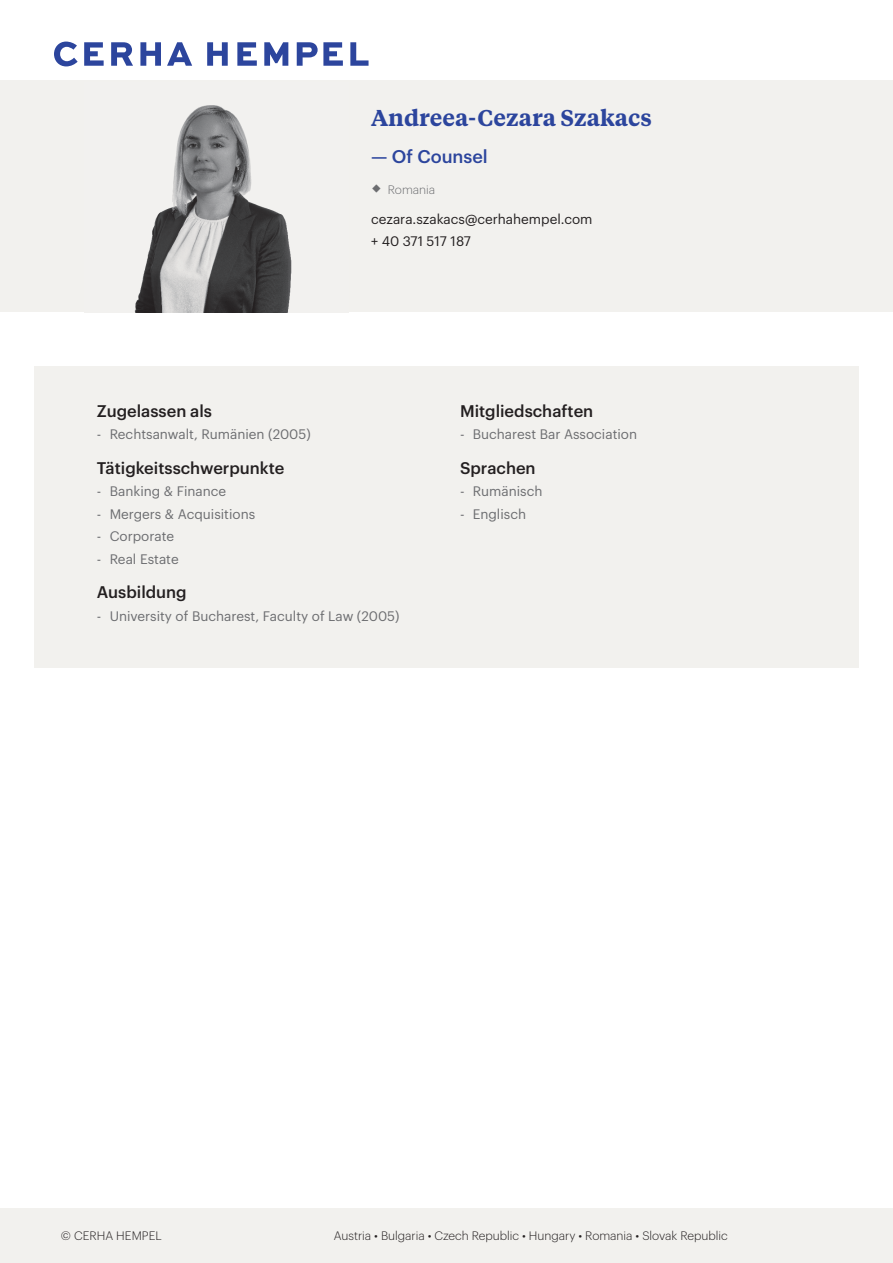
<style>
.page{position:relative;width:893px;height:1263px;background:#fff}
.page>*{position:absolute;margin:0;border:0;box-sizing:border-box;transform-origin:0 0}
.Einf__Abs{font:600 22.8px "Tiempos Text";color:#2c459d}
.Einf__Abs-2{font:500 18px "Graphik";color:#2c459d}
.Einf__Abs-3{font:500 16.5px "Graphik";color:#231f20}
.Einf__Abs-4{font:13.5px "Graphik";color:#6c6d70}
.Einf__Abs-5{font:13.5px "Graphik";color:#231f20}
.t1{font:300 12px "Graphik";color:#231f20}
.Einf__Abs-6{font:300 12px "Graphik";color:#6c6d70}
</style>
<div class="page">
<svg style="left:54px;top:42px;width:315px;height:24px"></svg>
<div style="left:0;top:1209px;width:893px;height:54px;background:#f2f1ee"></div>
<div style="left:0;top:81px;width:893px;height:231px;background:#f2f1ee"></div>
<img style="left:134px;top:105px;width:158px;height:207px">
<div style="left:34px;top:367px;width:825px;height:301px;background:#f2f1ee"></div>
<p class="Einf__Abs" style="left:371px;top:102px;width:282px">Andreea-Cezara Szakacs</p>
<p class="Einf__Abs-2" style="left:371px;top:143px;width:118px">— Of Counsel</p>
<p class="Einf__Abs-6" style="left:388px;top:180px;width:49px">Romania</p>
<p class="Einf__Abs-5" style="left:371px;top:208px;width:223px">cezara.szakacs@cerhahempel.com</p>
<p class="Einf__Abs-5" style="left:371px;top:231px;width:101px">+ 40 371 517 187</p>
<p class="Einf__Abs-3" style="left:97px;top:398px;width:117px">Zugelassen als</p>
<p class="Einf__Abs-4" style="left:97px;top:424px;width:215px">- Rechtsanwalt, Rumänien (2005)</p>
<p class="Einf__Abs-3" style="left:97px;top:455px;width:189px">Tätigkeitsschwerpunkte</p>
<p class="Einf__Abs-4" style="left:97px;top:481px;width:131px">- Banking &amp; Finance</p>
<p class="Einf__Abs-4" style="left:97px;top:504px;width:160px">- Mergers &amp; Acquisitions</p>
<p class="Einf__Abs-4" style="left:97px;top:526px;width:79px">- Corporate</p>
<p class="Einf__Abs-4" style="left:97px;top:549px;width:83px">- Real Estate</p>
<p class="Einf__Abs-3" style="left:97px;top:580px;width:91px">Ausbildung</p>
<p class="Einf__Abs-4" style="left:97px;top:606px;width:304px">- University of Bucharest, Faculty of Law (2005)</p>
<p class="Einf__Abs-3" style="left:460px;top:398px;width:135px">Mitgliedschaften</p>
<p class="Einf__Abs-4" style="left:460px;top:424px;width:179px">- Bucharest Bar Association</p>
<p class="Einf__Abs-3" style="left:460px;top:455px;width:77px">Sprachen</p>
<p class="Einf__Abs-4" style="left:460px;top:481px;width:84px">- Rumänisch</p>
<p class="Einf__Abs-4" style="left:460px;top:504px;width:68px">- Englisch</p>
<p class="t1" style="left:61px;top:1227px;width:102px">© CERHA HEMPEL</p>
<p class="t1" style="left:334px;top:1227px;width:395px">Austria • Bulgaria • Czech Republic • Hungary • Romania • Slovak Republic</p>
</div>
